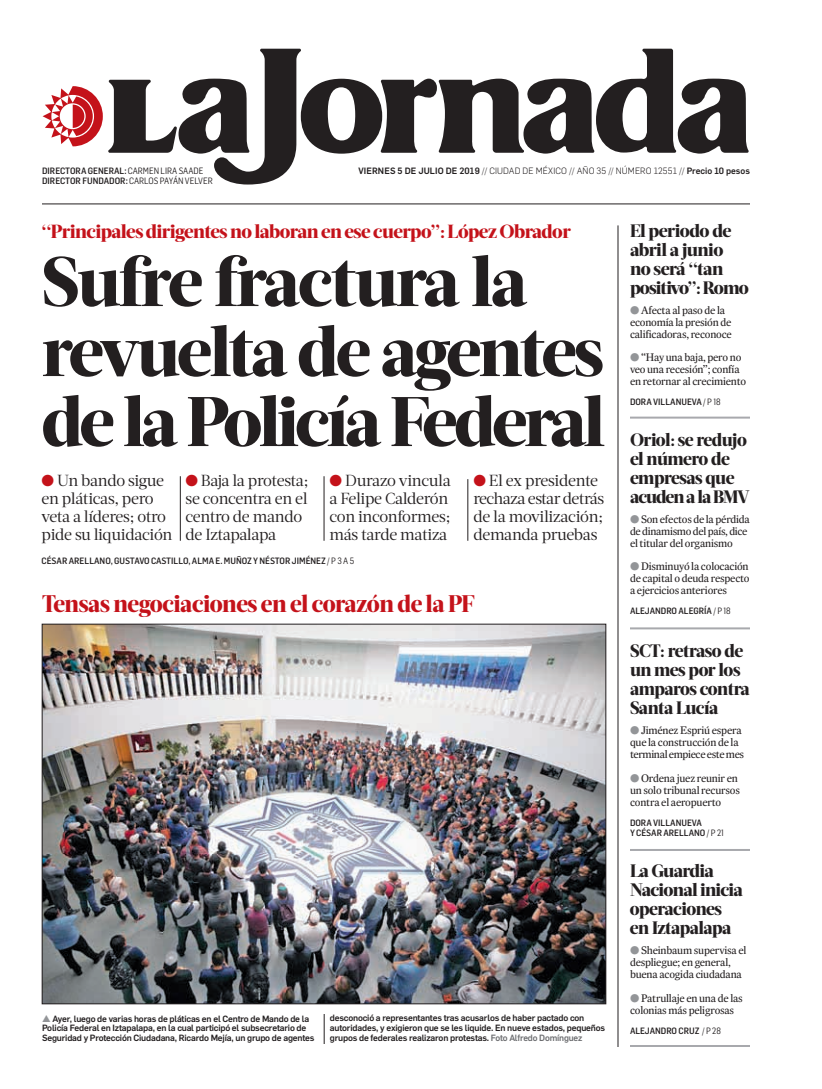
<style>
.page{position:relative;width:822px;height:1089px;background:#fff}
.page>*{position:absolute;margin:0;border:0;box-sizing:border-box;transform-origin:0 0}
.t1{font:800 70px/70px "Acta Headline";letter-spacing:-.05em;color:#231f20}
.t2{font:800 24px "Acta Headline";letter-spacing:-.02em;color:#c4121a}
.t3{font:800 19px "Acta Headline";letter-spacing:-.03em;color:#c4121a}
.t4{font:800 18px/19px "Acta Headline";letter-spacing:-.03em;color:#231f20}
.t5{font:16px/18px "Acta Deck";letter-spacing:-.02em;color:#231f20}
.t6{font:11px/12px "Expresso Tx";letter-spacing:-.02em;color:#231f20}
.t7{font:500 9px/10px "Flama Semicond";color:#231f20}
.t8{font:300 9px "Flama";letter-spacing:.01em;color:#231f20}
.t9{font:500 8.9px/9.9px "Flama";letter-spacing:-.02em;color:#231f20}
.s1{font-weight:400}
.s2{font-weight:500}
.s3{color:#c4121a}
.s4{color:#939598}
.s5{color:#6c6d70}
</style>
<div class="page">
<svg style="left:43px;top:49px;width:706px;height:136px"></svg>
<hr style="left:42px;top:204px;width:708px;height:1px;background:#231f20">
<hr style="left:618px;top:225px;width:1px;height:822px;background:#231f20">
<img style="left:44px;top:626px;width:560px;height:376px">
<hr style="left:180px;top:476px;width:1px;height:65px;background:#231f20">
<hr style="left:324px;top:476px;width:1px;height:65px;background:#231f20">
<hr style="left:468px;top:479px;width:1px;height:62px;background:#231f20">
<hr style="left:324px;top:1014px;width:1px;height:30px;background:#231f20">
<hr style="left:630px;top:417px;width:120px;height:2px;background:#a8a9ad">
<hr style="left:630px;top:627px;width:120px;height:2px;background:#a8a9ad">
<hr style="left:630px;top:849px;width:120px;height:2px;background:#a8a9ad">
<hr style="left:630px;top:1045px;width:120px;height:2px;background:#a8a9ad">
<p class="t7" style="left:42px;top:167px;width:163px">DIRECTORA GENERAL: <span class="s1">CARMEN LIRA SAADE</span></p>
<p class="t8" style="left:358px;top:168px;width:393px"><span class="s2">VIERNES 5 DE JULIO DE 2019</span> // CIUDAD DE MÉXICO // AÑO 35 // NÚMERO 12551 // <span class="s2">Precio 10 pesos</span></p>
<p class="t7" style="left:42px;top:177px;width:172px">DIRECTOR FUNDADOR: <span class="s1">CARLOS PAYÁN VELVER</span></p>
<h3 class="t3" style="left:42px;top:224px;width:531px">‘‘Principales dirigentes no laboran en ese cuerpo’’: López Obrador</h3>
<h1 class="t1" style="left:42px;top:253px;width:565px">Sufre fractura la revuelta de agentes de la Policía Federal</h1>
<h3 class="t5" style="left:42px;top:473px;width:132px"><span class="s3">●</span> Un bando sigue en pláticas, pero veta a líderes; otro pide su liquidación</h3>
<h3 class="t5" style="left:186px;top:473px;width:124px"><span class="s3">●</span> Baja la protesta; se concentra en el centro de mando de Iztapalapa</h3>
<h3 class="t5" style="left:329px;top:473px;width:123px"><span class="s3">●</span> Durazo vincula a Felipe Calderón con inconformes; más tarde matiza</h3>
<h3 class="t5" style="left:473px;top:473px;width:132px"><span class="s3">●</span> El ex presidente rechaza estar detrás de la movilización; demanda pruebas</h3>
<p class="t7" style="left:42px;top:557px;width:314px">CÉSAR ARELLANO, GUSTAVO CASTILLO, ALMA E. MUÑOZ Y NÉSTOR JIMÉNEZ <span class="s1">/ P 3 A 5</span></p>
<h2 class="t2" style="left:42px;top:594px;width:434px">Tensas negociaciones en el corazón de la PF</h2>
<p class="t9" style="left:42px;top:1014px;width:274px"><span class="s4">▲</span> Ayer, luego de varias horas de pláticas en el Centro de Mando de la<br>Policía Federal en Iztapalapa, en la cual participó el subsecretario de<br>Seguridad y Protección Ciudadana, Ricardo Mejía, un grupo de agentes</p>
<p class="t9" style="left:330px;top:1014px;width:277px">desconoció a representantes tras acusarlos de haber pactado con autoridades, y exigieron que se les liquide. En nueve estados, pequeños grupos de federales realizaron protestas. <span class="s5">Foto Alfredo Domínguez</span></p>
<h3 class="t4" style="left:630px;top:223px;width:120px">El periodo de abril a junio<br>no será ‘‘tan positivo’’: Romo</h3>
<p class="t6" style="left:630px;top:305px;width:103px"><span class="s4">●</span> Afecta al paso de la economía la presión de calificadoras, reconoce</p>
<p class="t6" style="left:630px;top:352px;width:118px"><span class="s4">●</span> ‘‘Hay una baja, pero no veo una recesión’’; confía en retornar al crecimiento</p>
<p class="t7" style="left:630px;top:398px;width:92px">DORA VILLANUEVA <span class="s1">/ P 18</span></p>
<h3 class="t4" style="left:630px;top:431px;width:121px">Oriol: se redujo el número de empresas que acuden a la BMV</h3>
<p class="t6" style="left:630px;top:514px;width:122px"><span class="s4">●</span> Son efectos de la pérdida de dinamismo del país, dice el titular del organismo</p>
<p class="t6" style="left:630px;top:561px;width:121px;text-align:justify"><span class="s4">●</span> Disminuyó la colocación de capital o deuda respecto a ejercicios anteriores</p>
<p class="t7" style="left:630px;top:606px;width:102px">ALEJANDRO ALEGRÍA <span class="s1">/ P 18</span></p>
<h3 class="t4" style="left:630px;top:643px;width:121px">SCT: retraso de un mes por los amparos contra<br>Santa Lucía</h3>
<p class="t6" style="left:630px;top:725px;width:116px"><span class="s4">●</span> Jiménez Espriú espera que la construcción de la terminal empiece este mes</p>
<p class="t6" style="left:630px;top:773px;width:111px"><span class="s4">●</span> Ordena juez reunir en un solo tribunal recursos contra el aeropuerto</p>
<p class="t7" style="left:630px;top:819px;width:96px">DORA VILLANUEVA<br>Y CÉSAR ARELLANO <span class="s1">/ P 21</span></p>
<h3 class="t4" style="left:630px;top:863px;width:115px">La Guardia<br>Nacional inicia operaciones en Iztapalapa</h3>
<p class="t6" style="left:630px;top:945px;width:118px"><span class="s4">●</span> Sheinbaum supervisa el despliegue; en general, buena acogida ciudadana</p>
<p class="t6" style="left:630px;top:993px;width:114px"><span class="s4">●</span> Patrullaje en una de las colonias más peligrosas</p>
<p class="t7" style="left:630px;top:1027px;width:92px">ALEJANDRO CRUZ <span class="s1">/ P 28</span></p>
</div>
